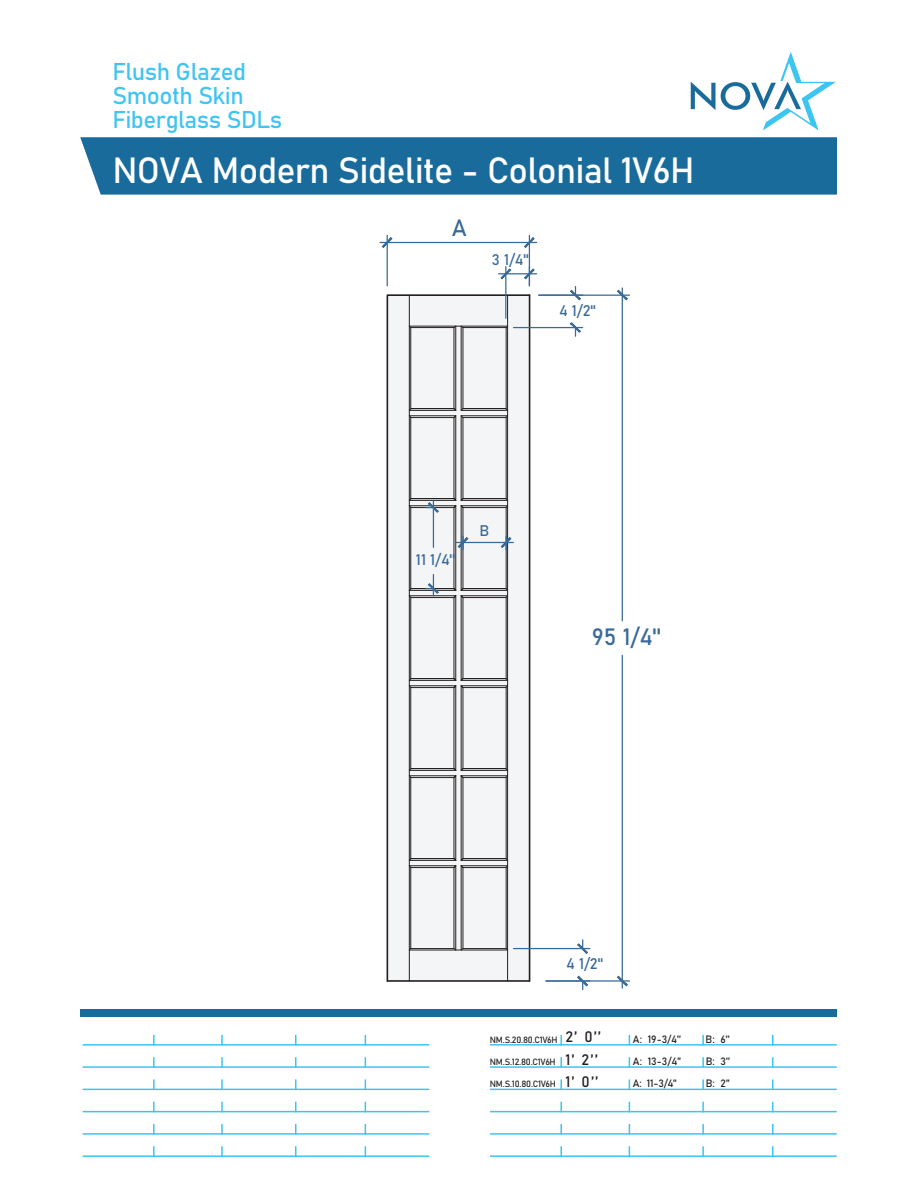
<style>
.page{position:relative;width:918px;height:1188px;background:#fff}
.page>*{position:absolute;margin:0;border:0;box-sizing:border-box;transform-origin:0 0}
.t1{font:36px "Bahnschrift";letter-spacing:-.02em;color:#fff}
.t2{font:24px/24px "Bahnschrift";letter-spacing:-.02em;color:#40c4f2}
.t3{font:23.4px "Bahnschrift";color:#396a98}
.t4{font:15.15px "Bahnschrift";color:#396a98}
.t5{font:15px "Bahnschrift";color:#231f20}
.t6{font:10.5px "Bahnschrift";color:#231f20}
.t7{font:9px "Bahnschrift";letter-spacing:-.04em;color:#231f20}
</style>
<div class="page">
<div style="left:80px;top:137px;width:757px;height:58px;background:#196b9c"></div>
<div style="left:80px;top:1009px;width:757px;height:8px;background:#196b9c"></div>
<svg style="left:691px;top:52px;width:145px;height:79px"></svg>
<svg style="left:295px;top:1035px;width:2px;height:9px"></svg>
<hr style="left:83px;top:1044px;width:346px;height:2px;background:#3dc5f2">
<svg style="left:221px;top:1035px;width:2px;height:11px"></svg>
<svg style="left:153px;top:1035px;width:2px;height:11px"></svg>
<svg style="left:295px;top:1057px;width:2px;height:9px"></svg>
<hr style="left:83px;top:1066px;width:346px;height:2px;background:#3dc5f2">
<svg style="left:221px;top:1057px;width:2px;height:11px"></svg>
<svg style="left:153px;top:1057px;width:2px;height:11px"></svg>
<svg style="left:295px;top:1079px;width:2px;height:10px"></svg>
<hr style="left:83px;top:1089px;width:346px;height:1px;background:#3dc5f2">
<svg style="left:221px;top:1079px;width:2px;height:10px"></svg>
<svg style="left:153px;top:1079px;width:2px;height:10px"></svg>
<svg style="left:295px;top:1102px;width:2px;height:9px"></svg>
<hr style="left:83px;top:1111px;width:346px;height:1px;background:#3dc5f2">
<svg style="left:221px;top:1102px;width:2px;height:9px"></svg>
<svg style="left:153px;top:1102px;width:2px;height:9px"></svg>
<svg style="left:295px;top:1124px;width:2px;height:9px"></svg>
<hr style="left:83px;top:1133px;width:346px;height:2px;background:#3dc5f2">
<svg style="left:221px;top:1124px;width:2px;height:11px"></svg>
<svg style="left:153px;top:1124px;width:2px;height:11px"></svg>
<svg style="left:295px;top:1146px;width:2px;height:9px"></svg>
<hr style="left:83px;top:1155px;width:346px;height:2px;background:#3dc5f2">
<svg style="left:221px;top:1146px;width:2px;height:10px"></svg>
<svg style="left:153px;top:1146px;width:2px;height:10px"></svg>
<svg style="left:702px;top:1035px;width:2px;height:9px"></svg>
<hr style="left:490px;top:1044px;width:347px;height:2px;background:#3dc5f2">
<svg style="left:772px;top:1035px;width:2px;height:11px"></svg>
<svg style="left:560px;top:1035px;width:2px;height:11px"></svg>
<svg style="left:702px;top:1057px;width:2px;height:9px"></svg>
<hr style="left:490px;top:1066px;width:347px;height:2px;background:#3dc5f2">
<svg style="left:772px;top:1057px;width:2px;height:11px"></svg>
<svg style="left:560px;top:1057px;width:2px;height:11px"></svg>
<svg style="left:702px;top:1079px;width:2px;height:10px"></svg>
<hr style="left:490px;top:1089px;width:347px;height:1px;background:#3dc5f2">
<svg style="left:772px;top:1079px;width:2px;height:10px"></svg>
<svg style="left:560px;top:1079px;width:2px;height:10px"></svg>
<svg style="left:702px;top:1102px;width:2px;height:9px"></svg>
<hr style="left:490px;top:1111px;width:347px;height:1px;background:#3dc5f2">
<svg style="left:772px;top:1102px;width:2px;height:9px"></svg>
<svg style="left:560px;top:1102px;width:2px;height:9px"></svg>
<svg style="left:702px;top:1124px;width:2px;height:9px"></svg>
<hr style="left:490px;top:1133px;width:347px;height:2px;background:#3dc5f2">
<svg style="left:772px;top:1124px;width:2px;height:11px"></svg>
<svg style="left:560px;top:1124px;width:2px;height:11px"></svg>
<svg style="left:702px;top:1146px;width:2px;height:9px"></svg>
<hr style="left:490px;top:1155px;width:347px;height:2px;background:#3dc5f2">
<svg style="left:772px;top:1146px;width:2px;height:10px"></svg>
<svg style="left:560px;top:1146px;width:2px;height:10px"></svg>
<svg style="left:386px;top:294px;width:145px;height:688px"></svg>
<hr style="left:411px;top:328px;width:1px;height:81px;background:#231f20">
<hr style="left:411px;top:417px;width:1px;height:82px;background:#231f20">
<hr style="left:411px;top:507px;width:1px;height:82px;background:#231f20">
<hr style="left:411px;top:597px;width:1px;height:82px;background:#231f20">
<hr style="left:411px;top:687px;width:1px;height:82px;background:#231f20">
<hr style="left:411px;top:777px;width:1px;height:82px;background:#231f20">
<hr style="left:411px;top:867px;width:1px;height:82px;background:#231f20">
<hr style="left:409px;top:295px;width:1px;height:686px;background:#231f20">
<hr style="left:463px;top:327px;width:43px;height:1px;background:#231f20">
<hr style="left:411px;top:327px;width:43px;height:1px;background:#231f20">
<hr style="left:409px;top:326px;width:99px;height:1px;background:#231f20">
<svg style="left:454px;top:326px;width:9px;height:2px"></svg>
<hr style="left:454px;top:328px;width:1px;height:81px;background:#231f20">
<hr style="left:456px;top:326px;width:1px;height:84px;background:#231f20">
<hr style="left:463px;top:328px;width:1px;height:81px;background:#231f20">
<hr style="left:461px;top:326px;width:1px;height:84px;background:#231f20">
<hr style="left:454px;top:418px;width:1px;height:81px;background:#231f20">
<hr style="left:456px;top:416px;width:1px;height:84px;background:#231f20">
<hr style="left:463px;top:418px;width:1px;height:81px;background:#231f20">
<hr style="left:461px;top:416px;width:1px;height:84px;background:#231f20">
<hr style="left:454px;top:508px;width:1px;height:81px;background:#231f20">
<hr style="left:456px;top:506px;width:1px;height:84px;background:#231f20">
<hr style="left:463px;top:508px;width:1px;height:81px;background:#231f20">
<hr style="left:461px;top:506px;width:1px;height:84px;background:#231f20">
<hr style="left:454px;top:598px;width:1px;height:81px;background:#231f20">
<hr style="left:456px;top:596px;width:1px;height:84px;background:#231f20">
<hr style="left:463px;top:598px;width:1px;height:81px;background:#231f20">
<hr style="left:461px;top:596px;width:1px;height:84px;background:#231f20">
<hr style="left:454px;top:688px;width:1px;height:81px;background:#231f20">
<hr style="left:456px;top:686px;width:1px;height:84px;background:#231f20">
<hr style="left:463px;top:688px;width:1px;height:81px;background:#231f20">
<hr style="left:461px;top:686px;width:1px;height:84px;background:#231f20">
<hr style="left:454px;top:778px;width:1px;height:81px;background:#231f20">
<hr style="left:456px;top:776px;width:1px;height:84px;background:#231f20">
<hr style="left:463px;top:778px;width:1px;height:81px;background:#231f20">
<hr style="left:461px;top:776px;width:1px;height:84px;background:#231f20">
<hr style="left:454px;top:868px;width:1px;height:81px;background:#231f20">
<hr style="left:456px;top:866px;width:1px;height:84px;background:#231f20">
<hr style="left:463px;top:868px;width:1px;height:81px;background:#231f20">
<hr style="left:461px;top:866px;width:1px;height:84px;background:#231f20">
<svg style="left:454px;top:948px;width:9px;height:2px"></svg>
<svg style="left:409px;top:408px;width:99px;height:10px"></svg>
<svg style="left:409px;top:678px;width:99px;height:10px"></svg>
<svg style="left:409px;top:768px;width:99px;height:10px"></svg>
<svg style="left:409px;top:858px;width:99px;height:10px"></svg>
<hr style="left:433px;top:500px;width:1px;height:47px;background:#396a98">
<svg style="left:409px;top:498px;width:99px;height:15px"></svg>
<svg style="left:409px;top:575px;width:99px;height:23px"></svg>
<hr style="left:456px;top:542px;width:57px;height:1px;background:#396a98">
<svg style="left:501px;top:536px;width:11px;height:14px"></svg>
<svg style="left:458px;top:536px;width:11px;height:14px"></svg>
<hr style="left:514px;top:327px;width:69px;height:1px;background:#396a98">
<svg style="left:570px;top:287px;width:11px;height:14px"></svg>
<svg style="left:570px;top:322px;width:11px;height:14px"></svg>
<hr style="left:514px;top:948px;width:76px;height:1px;background:#396a98">
<svg style="left:577px;top:976px;width:11px;height:14px"></svg>
<svg style="left:577px;top:940px;width:11px;height:14px"></svg>
<hr style="left:539px;top:295px;width:90px;height:1px;background:#396a98">
<hr style="left:546px;top:980px;width:83px;height:2px;background:#396a98">
<hr style="left:622px;top:288px;width:1px;height:333px;background:#396a98">
<hr style="left:622px;top:655px;width:1px;height:333px;background:#396a98">
<svg style="left:617px;top:290px;width:11px;height:11px"></svg>
<svg style="left:617px;top:976px;width:11px;height:11px"></svg>
<hr style="left:505px;top:267px;width:1px;height:51px;background:#396a98">
<hr style="left:499px;top:273px;width:38px;height:1px;background:#396a98">
<svg style="left:524px;top:267px;width:11px;height:19px"></svg>
<svg style="left:500px;top:268px;width:11px;height:11px"></svg>
<hr style="left:387px;top:235px;width:1px;height:51px;background:#396a98">
<hr style="left:529px;top:235px;width:1px;height:51px;background:#396a98">
<hr style="left:380px;top:242px;width:157px;height:1px;background:#396a98">
<svg style="left:382px;top:237px;width:11px;height:11px"></svg>
<svg style="left:524px;top:237px;width:11px;height:11px"></svg>
<h2 class="t2" style="left:113px;top:58px;width:171px">Flush Glazed<br>Smooth Skin<br>Fiberglass SDLs</h2>
<h1 class="t1" style="left:113px;top:143px;width:584px">NOVA Modern Sidelite - Colonial 1V6H</h1>
<h3 class="t3" style="left:452px;top:210px;width:17px">A</h3>
<h3 class="t4" style="left:492px;top:248px;width:39px">3 1/4''</h3>
<h3 class="t4" style="left:559px;top:299px;width:38px">4 1/2''</h3>
<h3 class="t4" style="left:416px;top:549px;width:41px">11 1/4''</h3>
<h3 class="t4" style="left:480px;top:519px;width:11px">B</h3>
<h3 class="t3" style="left:592px;top:619px;width:71px">95 1/4''</h3>
<h3 class="t4" style="left:566px;top:952px;width:38px">4 1/2''</h3>
<p class="t7" style="left:490px;top:1033px;width:69px">NM.S.20.80.C1V6H</p>
<p class="t7" style="left:490px;top:1055px;width:67px">NM.S.12.80.C1V6H</p>
<p class="t7" style="left:490px;top:1077px;width:68px">NM.S.10.80.C1V6H</p>
<h3 class="t5" style="left:565px;top:1026px;width:37px">2’ 0’’</h3>
<p class="t6" style="left:633px;top:1031px;width:49px">A: 19-3/4’’</p>
<p class="t6" style="left:706px;top:1031px;width:25px">B: 6’’</p>
<h3 class="t5" style="left:565px;top:1048px;width:34px">1’ 2’’</h3>
<p class="t6" style="left:633px;top:1054px;width:50px">A: 13-3/4’’</p>
<p class="t6" style="left:706px;top:1053px;width:26px">B: 3’’</p>
<h3 class="t5" style="left:565px;top:1070px;width:34px">1’ 0’’</h3>
<p class="t6" style="left:633px;top:1076px;width:45px">A: 11-3/4’’</p>
<p class="t6" style="left:706px;top:1076px;width:25px">B: 2’’</p>
</div>
